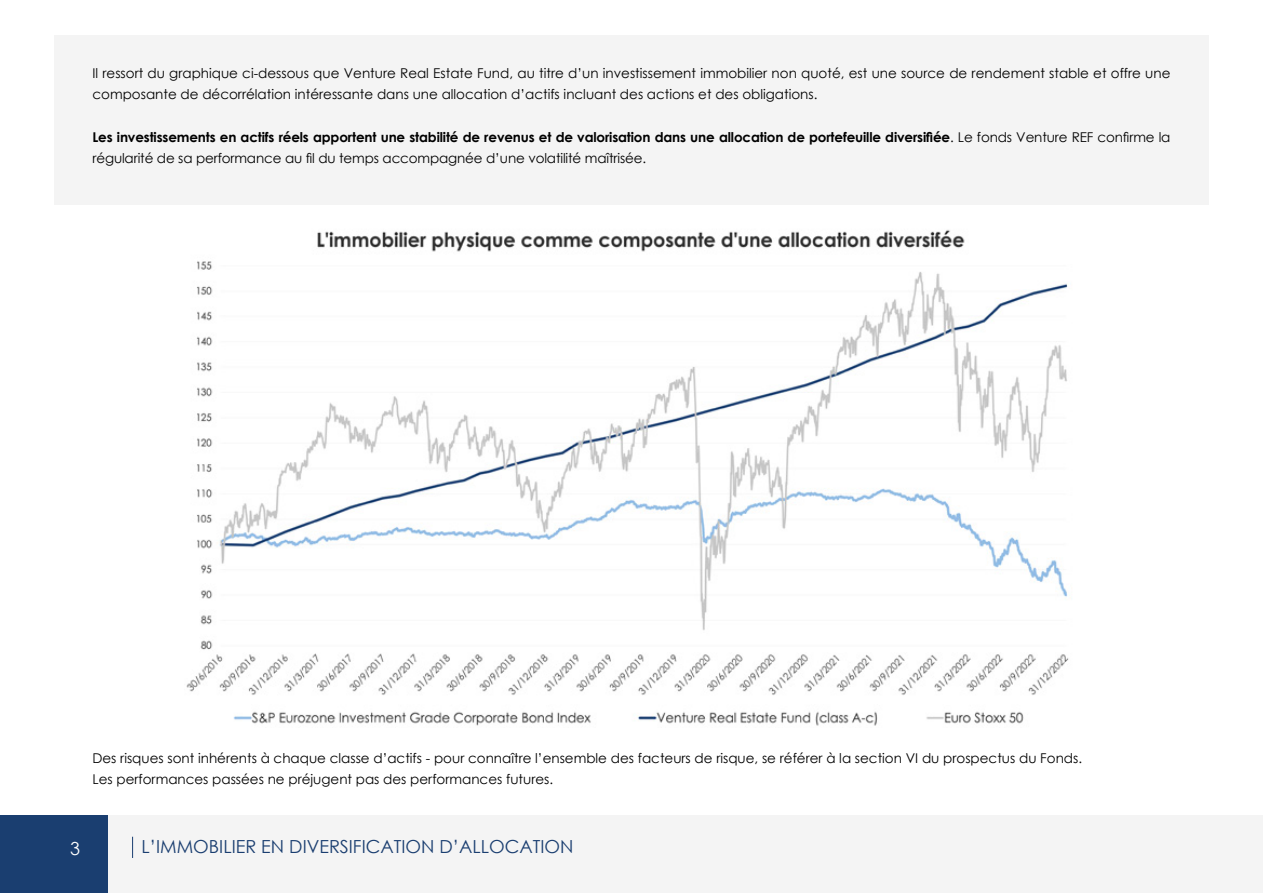
<style>
.page{position:relative;width:1263px;height:893px;background:#fff}
.page>*{position:absolute;margin:0;border:0;box-sizing:border-box;transform-origin:0 0}
.t1{font:18px "Century Gothic";color:#1a3e70}
.t2{font:18px "Century Gothic";color:#fff}
.t3{font:13.5px/21px "Century Gothic";color:#000}
.t4{font:700 13.5px/21px "Century Gothic";letter-spacing:-.01em;color:#000}
.s1{font-weight:400}
</style>
<div class="page">
<div style="left:0;top:815px;width:1263px;height:78px;background:#f4f4f4"></div>
<div style="left:0;top:815px;width:108px;height:78px;background:#1a3e70"></div>
<svg style="left:132px;top:837px;width:1px;height:21px"></svg>
<div style="left:54px;top:35px;width:1155px;height:169px;background:#f4f4f4"></div>
<img style="left:186px;top:230px;width:883px;height:496px">
<p class="t3" style="left:92px;top:62px;width:1079px">Il ressort du graphique ci-dessous que Venture Real Estate Fund, au titre d’un investissement immobilier non quoté, est une source de rendement stable et offre une composante de décorrélation intéressante dans une allocation d’actifs incluant des actions et des obligations.</p>
<p class="t4" style="left:92px;top:126px;width:1079px">Les investissements en actifs réels apportent une stabilité de revenus et de valorisation dans une allocation de portefeuille diversifiée<span class="s1">. Le fonds Venture REF confirme la régularité de sa performance au fil du temps accompagnée d’une volatilité maîtrisée.</span></p>
<p class="t3" style="left:92px;top:747px;width:991px">Des risques sont inhérents à chaque classe d’actifs - pour connaître l’ensemble des facteurs de risque, se référer à la section VI du prospectus du Fonds.<br>Les performances passées ne préjugent pas des performances futures.</p>
<h1 class="t2" style="left:70px;top:836px;width:11px">3</h1>
<h1 class="t1" style="left:142px;top:834px;width:433px">L’IMMOBILIER EN DIVERSIFICATION D’ALLOCATION</h1>
</div>
